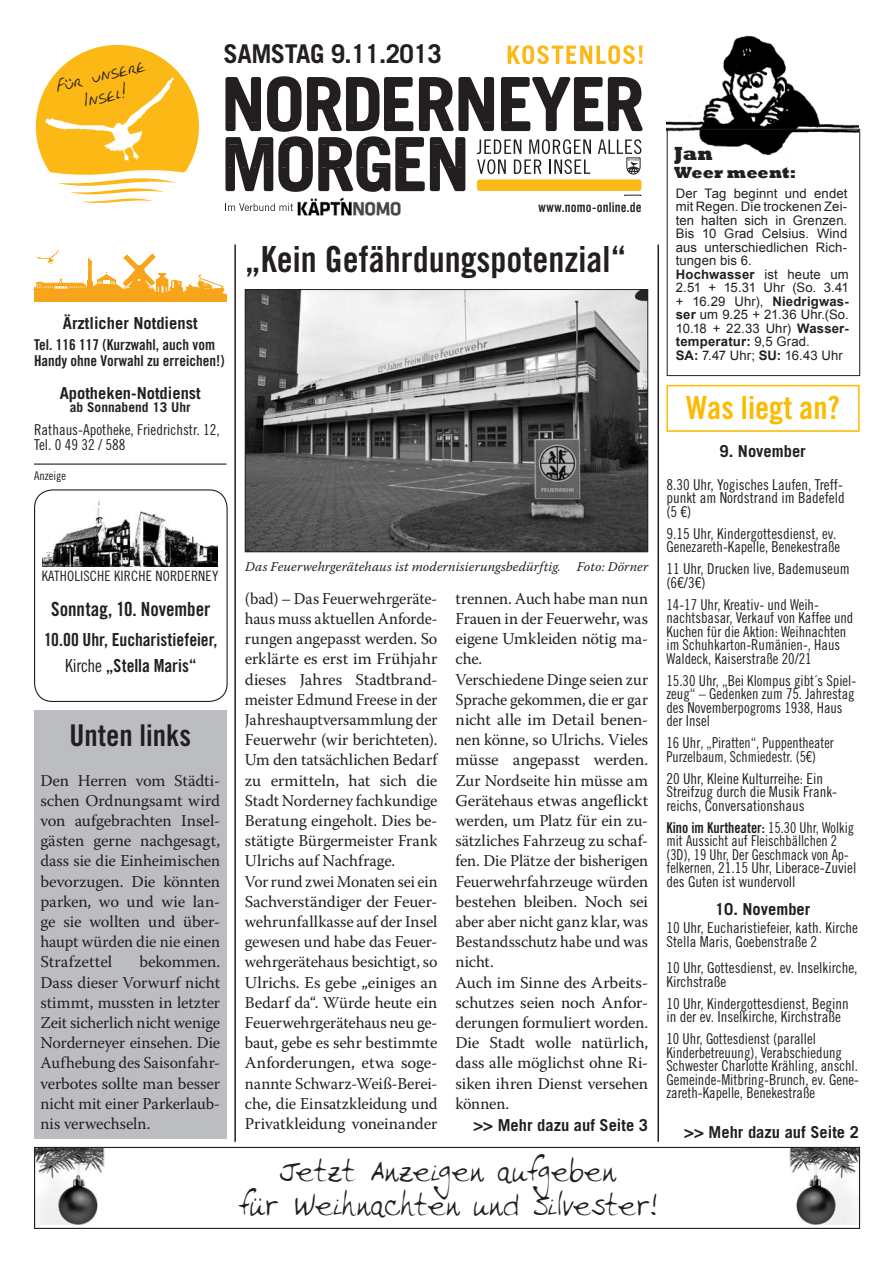
<style>
.page{position:relative;width:893px;height:1263px;background:#fff}
.page>*{position:absolute;margin:0;border:0;box-sizing:border-box;transform-origin:0 0}
.t1{font:36px "Trade Gothic LT Bold Cond Twenty";color:#231f20}
.t2{font:31.8px "Trade Gothic LT Bold Cond Twenty";color:#fbbb01}
.t3{font:30px "Trade Gothic LT Bold Cond Twenty";color:#231f20}
.t4{font:27px/34.5px "Tullys Hand";letter-spacing:-.02em;color:#231f20;text-align:center}
.t5{font:700 25.95px "Trade Gothic LT";letter-spacing:-.02em;color:#231f20}
.t6{font:21px/24px "Trade Gothic LT Bold Cond Twenty";letter-spacing:.01em;color:#231f20;text-align:center}
.t7{font:21px/21px "Fosters Hand";color:#231f20;text-align:center}
.t8{font:19.5px "Trade Gothic LT Bold Cond Twenty";letter-spacing:.01em;color:#231f20}
.t9{font:800 19.5px "Rockwell";color:#231f20}
.t10{font:18px/25.5px "Trade Gothic LT Bold Cond Twenty";color:#231f20;text-align:center}
.t11{font:16.5px/20.2px "Warnock Pro";letter-spacing:-.005em;color:#231f20;text-align:justify}
.t12{font:16.5px/20.2px "Warnock Pro";letter-spacing:-.005em;color:#231f20;scale:.96 1}
.t13{font:700 16.5px "Trade Gothic LT";color:#231f20}
.t14{font:16.5px/22.2px "Trade Gothic LT Cond Eighteen";letter-spacing:.01em;color:#231f20;text-align:center}
.t15{font:800 16.5px "Rockwell";color:#231f20}
.t16{font:15px/13.5px "Trade Gothic LT Cond Eighteen";color:#231f20}
.t17{font:15px/13.5px "Trade Gothic LT Cond Eighteen";color:#231f20;scale:.94 1}
.t18{font:15px/16.5px "Trade Gothic LT Bold Cond Twenty";color:#231f20}
.t19{font:15px "Trade Gothic LT Bold Cond Twenty";color:#231f20;scale:.94 1}
.t20{font:14.25px "Trade Gothic LT Cond Eighteen";letter-spacing:.01em;color:#231f20}
.t21{font:italic 13.5px "Warnock Pro";letter-spacing:.01em;color:#231f20}
.t22{font:13.5px "Trade Gothic LT Bold Cond Twenty";letter-spacing:.01em;color:#231f20}
.t23{font:700 13.5px "Trade Gothic LT";color:#231f20}
.t24{font:13.2px/13.5px "Arial";letter-spacing:.01em;color:#231f20}
.t25{font:12px "Trade Gothic LT Cond Eighteen";color:#231f20}
.s1{font-family:"Trade Gothic LT Cond Eighteen"}
.s2{font-weight:700}
</style>
<div class="page">
<div style="left:666px;top:385px;width:194px;height:47px;border:2px solid #fbbb01"></div>
<svg style="left:508px;top:45px;width:135px;height:19px"></svg>
<svg style="left:226px;top:76px;width:417px;height:55px"></svg>
<svg style="left:35px;top:44px;width:164px;height:159px"></svg>
<svg style="left:34px;top:250px;width:193px;height:52px"></svg>
<hr style="left:657px;top:244px;width:2px;height:898px;background:#231f20">
<hr style="left:234px;top:244px;width:2px;height:898px;background:#231f20">
<div style="left:34px;top:710px;width:193px;height:428px;background:#bcbdc0"></div>
<img style="left:666px;top:35px;width:193px;height:120px">
<div style="left:667px;top:129px;width:193px;height:247px;border:1px solid #231f20"></div>
<svg style="left:225px;top:78px;width:417px;height:134px"></svg>
<img style="left:247px;top:291px;width:399px;height:259px">
<div style="left:245px;top:289px;width:403px;height:263px;border:1px solid #231f20"></div>
<div style="left:296px;top:196px;width:352px;height:21px;background:#fff"></div>
<img style="left:298px;top:197px;width:103px;height:19px">
<img style="left:789px;top:1149px;width:69px;height:75px">
<img style="left:36px;top:1149px;width:69px;height:76px">
<div style="left:34px;top:1147px;width:826px;height:82px;border:1px solid #231f20"></div>
<svg style="left:42px;top:500px;width:176px;height:67px"></svg>
<img style="left:42px;top:501px;width:176px;height:65px">
<div style="left:34px;top:489px;width:194px;height:213px;border:1px solid #231f20;border-radius:18px"></div>
<hr style="left:34px;top:463px;width:193px;height:2px;background:#231f20">
<p class="t7" style="left:52px;top:75px;width:94px;rotate:-14deg">Für unsere<br>Insel!</p>
<h3 class="t5" style="left:224px;top:38px;width:220px">samstag 9.11.2013</h3>
<p class="t13" style="left:63px;top:313px;width:136px">Ärztlicher Notdienst</p>
<p class="t18" style="left:34px;top:336px;width:192px">Tel. 116 117 (Kurzwahl, auch vom<br>Handy ohne Vorwahl zu erreichen!)</p>
<p class="t13" style="left:60px;top:383px;width:143px">Apotheken-Notdienst</p>
<p class="t23" style="left:70px;top:399px;width:122px">ab Sonnabend 13 Uhr</p>
<p class="t16" style="left:34px;top:422px;width:187px;line-height:15px">Rathaus-Apotheke, Friedrichstr. 12,<br>Tel. 0 49 32 / 588</p>
<p class="t25" style="left:34px;top:468px;width:33px">Anzeige</p>
<p class="t20" style="left:42px;top:567px;width:178px">KATHOLISCHE KIRCHE NORDERNEY</p>
<p class="t6" style="left:57px;top:609px;width:147px">Gottesdienstzeiten für September:</p>
<p class="t8" style="left:99px;top:664px;width:63px">Samstag</p>
<p class="t8" style="left:51px;top:597px;width:161px">Sonntag, 10. November</p>
<p class="t10" style="left:44px;top:627px;width:175px">10.00 Uhr, Eucharistiefeier,<br><span class="s1">Kirche</span> „Stella Maris“</p>
<h3 class="t3" style="left:69px;top:717px;width:123px">Unten links</h3>
<p class="t11" style="left:40px;top:770px;width:181px">Den Herren vom Städti&shy;schen Ordnungsamt wird von aufgebrachten Insel&shy;gästen gerne nachgesagt, dass sie die Einheimischen bevorzugen. Die könnten parken, wo und wie lan&shy;ge sie wollten und über&shy;haupt würden die nie einen Strafzettel</p>
<p class="t8" style="left:101px;top:729px;width:60px">Sonntag</p>
<p class="t14" style="left:68px;top:771px;width:126px">Kirche „Stella Maris“<br>19.30 Uhr</p>
<p class="t14" style="left:49px;top:811px;width:163px">St. Ludgerus (am Denkmal)</p>
<p class="t11" style="left:40px;top:952px;width:181px;text-indent:99px">bekommen.<br>Dass dieser Vorwurf nicht stimmt, mussten in letzter Zeit sicherlich nicht wenige Norderneyer einsehen. Die Aufhebung des Saisonfahr&shy;verbotes sollte man besser nicht mit einer Parkerlaub&shy;nis verwechseln.</p>
<p class="t22" style="left:539px;top:199px;width:105px">www.nomo-online.de</p>
<h1 class="t1" style="left:245px;top:237px;width:383px">„Kein Gefährdungspotenzial“</h1>
<p class="t9" style="left:674px;top:142px;width:40px">Jan</p>
<p class="t15" style="left:674px;top:163px;width:124px">Weer meent:</p>
<p class="t24" style="left:676px;top:186px;width:175px">Der Tag beginnt und endet mit Regen. Die trockenen Zei&shy;ten halten sich in Grenzen.<br>Bis 10 Grad Celsius. Wind aus unterschiedlichen Rich&shy;tungen bis 6.<br><span class="s2">Hochwasser</span> ist heute um<br>2.51 + 15.31 Uhr (So. 3.41 + 16.29 Uhr), <span class="s2">Niedrigwas&shy;ser</span> um 9.25 + 21.36 Uhr.(So.<br>10.18 + 22.33 Uhr) <span class="s2">Wasser&shy;temperatur:</span> 9,5 Grad.<br><span class="s2">SA:</span> 7.47 Uhr; <span class="s2">SU:</span> 16.43 Uhr</p>
<p class="t21" style="left:245px;top:559px;width:404px">Das Feuerwehrgerätehaus ist modernisierungsbedürftig. Foto: Dörner</p>
<p class="t12" style="left:245px;top:588px;width:202px">(bad) – Das Feuerwehrgeräte&shy;haus muss aktuellen Anforde&shy;rungen angepasst werden. So erklärte es erst im Frühjahr dieses Jahres Stadtbrand&shy;meister Edmund Freese in der<br>Jahreshauptversammlung der<br>Feuerwehr (wir berichteten).<br>Um den tatsächlichen Bedarf zu ermitteln, hat sich die<br>Stadt Norderney fachkundige<br>Beratung eingeholt. Dies be&shy;stätigte Bürgermeister Frank<br>Ulrichs auf Nachfrage.<br>Vor rund zwei Monaten sei ein<br>Sachverständiger der Feuer&shy;wehrunfallkasse auf der Insel gewesen und habe das Feuer&shy;wehrgerätehaus besichtigt, so<br>Ulrichs. Es gebe „einiges an<br>Bedarf da“. Würde heute ein<br>Feuerwehrgerätehaus neu ge&shy;baut, gebe es sehr bestimmte<br>Anforderungen, etwa soge&shy;nannte Schwarz-Weiß-Berei&shy;che, die Einsatzkleidung und<br>Privatkleidung voneinander</p>
<p class="t11" style="left:455px;top:588px;width:194px;text-align:left">trennen. Auch habe man nun<br>Frauen in der Feuerwehr, was eigene Umkleiden nötig ma&shy;che.<br>Verschiedene Dinge seien zur<br>Sprache gekommen, die er gar nicht alle im Detail benen&shy;nen könne, so Ulrichs. Vieles müsse angepasst werden.<br>Zur Nordseite hin müsse am<br>Gerätehaus etwas angeflickt werden, um Platz für ein zu&shy;sätzliches Fahrzeug zu schaf&shy;fen. Die Plätze der bisherigen<br>Feuerwehrfahrzeuge würden bestehen bleiben. Noch sei aber aber nicht ganz klar, was<br>Bestandsschutz habe und was nicht.<br>Auch im Sinne des Arbeits&shy;schutzes seien noch Anfor&shy;derungen formuliert worden.<br>Die Stadt wolle natürlich, dass alle möglichst ohne Ri&shy;siken ihren Dienst versehen können.</p>
<p class="t13" style="left:473px;top:1115px;width:176px">&gt;&gt; Mehr dazu auf Seite 3</p>
<h3 class="t4" style="left:238px;top:1154px;width:420px">Jetzt Anzeigen aufgeben<br>für Weihnachten und Silvester!</h3>
<h2 class="t2" style="left:686px;top:389px;width:155px">Was liegt an?</h2>
<p class="t13" style="left:720px;top:441px;width:88px">9. November</p>
<p class="t16" style="left:666px;top:478px;width:180px;text-align:justify">8.30 Uhr, Yogisches Laufen, Treff&shy;punkt am Nordstrand im Badefeld (5 €)</p>
<p class="t16" style="left:666px;top:527px;width:175px">9.15 Uhr, Kindergottesdienst, ev.<br>Genezareth-Kapelle, Benekestraße</p>
<p class="t16" style="left:666px;top:562px;width:185px">11 Uhr, Drucken live, Bademuseum (6€/3€)</p>
<p class="t16" style="left:666px;top:598px;width:188px">14-17 Uhr, Kreativ- und Weih&shy;nachtsbasar, Verkauf von Kaffee und<br>Kuchen für die Aktion: Weihnachten im Schuhkarton-Rumänien-, Haus<br>Waldeck, Kaiserstraße 20/21</p>
<p class="t16" style="left:666px;top:674px;width:191px">15.30 Uhr, „Bei Klompus gibt´s Spiel&shy;zeug“ – Gedenken zum 75. Jahrestag des Novemberpogroms 1938, Haus der Insel</p>
<p class="t16" style="left:666px;top:736px;width:169px">16 Uhr, „Piratten“, Puppentheater<br>Purzelbaum, Schmiedestr. (5€)</p>
<p class="t16" style="left:666px;top:772px;width:172px">20 Uhr, Kleine Kulturreihe: Ein<br>Streifzug durch die Musik Frank&shy;reichs, Conversationshaus</p>
<p class="t19" style="left:666px;top:818px;width:201px">Kino im Kurtheater: <span class="s1">15.30 Uhr, Wolkig</span></p>
<p class="t17" style="left:666px;top:834px;width:204px">mit Aussicht auf Fleischbällchen 2 (3D), 19 Uhr, Der Geschmack von Ap&shy;felkernen, 21.15 Uhr, Liberace-Zuviel des Guten ist wundervoll</p>
<p class="t13" style="left:715px;top:899px;width:97px">10. November</p>
<p class="t16" style="left:666px;top:921px;width:193px">10 Uhr, Eucharistiefeier, kath. Kirche<br>Stella Maris, Goebenstraße 2</p>
<p class="t16" style="left:666px;top:961px;width:193px">10 Uhr, Gottesdienst, ev. Inselkirche,<br>Kirchstraße</p>
<p class="t16" style="left:666px;top:996px;width:184px">10 Uhr, Kindergottesdienst, Beginn in der ev. Inselkirche, Kirchstraße</p>
<p class="t16" style="left:666px;top:1032px;width:194px">10 Uhr, Gottesdienst (parallel Kinderbetreuung), Verabschiedung Schwester Charlotte Krähling, anschl.<br>Gemeinde-Mitbring-Brunch, ev. Gene&shy;zareth-Kapelle, Benekestraße</p>
<p class="t13" style="left:684px;top:1121px;width:176px">&gt;&gt; Mehr dazu auf Seite 2</p>
</div>
